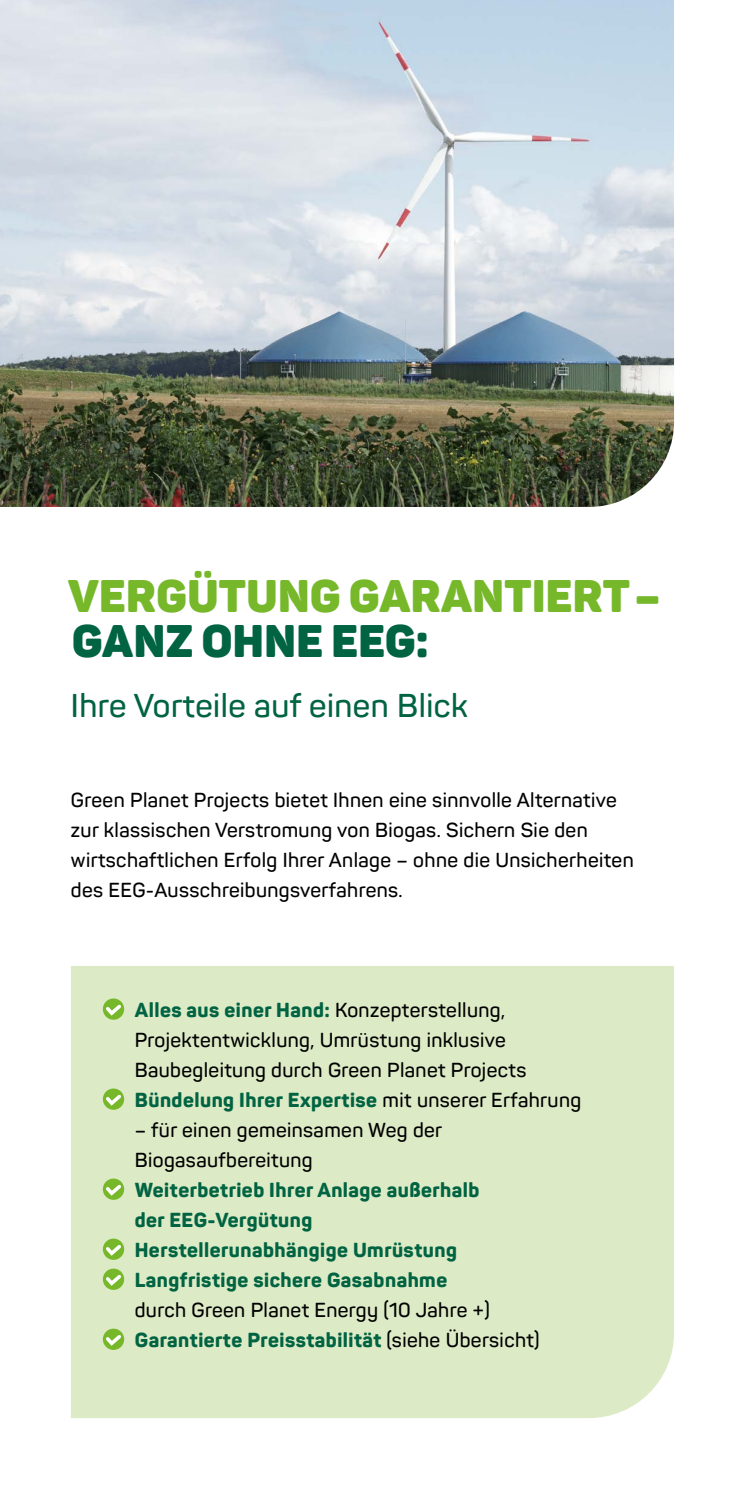
<style>
.page{position:relative;width:745px;height:1489px;background:#fff}
.page>*{position:absolute;margin:0;border:0;box-sizing:border-box;transform-origin:0 0}
.t1{font:900 45px "Panton";letter-spacing:.01em;color:#76b82a}
.t2{font:900 45px "Panton";letter-spacing:.01em;color:#006341}
.t3{font:600 32.5px "Panton";letter-spacing:.015em;color:#006341}
.t4{font:600 20px/30px "Panton";letter-spacing:.02em;color:#000}
.t5{font:800 20px/30px "Panton";letter-spacing:.025em;color:#006341}
.s1{font-weight:800;color:#006341}
</style>
<div class="page">
<img style="left:0;top:0;width:673px;height:507px">
<div style="left:71px;top:966px;width:602px;height:451px;background:#dceac5"></div>
<svg style="left:103px;top:998px;width:21px;height:21px"></svg>
<svg style="left:103px;top:1001px;width:21px;height:17px"></svg>
<svg style="left:103px;top:1088px;width:21px;height:21px"></svg>
<svg style="left:103px;top:1091px;width:21px;height:17px"></svg>
<svg style="left:103px;top:1178px;width:21px;height:21px"></svg>
<svg style="left:103px;top:1181px;width:21px;height:17px"></svg>
<svg style="left:103px;top:1238px;width:21px;height:21px"></svg>
<svg style="left:103px;top:1241px;width:21px;height:17px"></svg>
<svg style="left:103px;top:1268px;width:21px;height:21px"></svg>
<svg style="left:103px;top:1271px;width:21px;height:17px"></svg>
<svg style="left:103px;top:1328px;width:21px;height:21px"></svg>
<svg style="left:103px;top:1331px;width:21px;height:17px"></svg>
<h1 class="t1" style="left:68px;top:567px;width:593px">VERGÜTUNG GARANTIERT–</h1>
<h1 class="t2" style="left:72px;top:612px;width:358px">GANZ OHNE EEG:</h1>
<h2 class="t3" style="left:71px;top:685px;width:398px">Ihre Vorteile auf einen Blick</h2>
<p class="t4" style="left:71px;top:785px;width:564px">Green Planet Projects bietet Ihnen eine sinnvolle Alternative zur klassischen Verstromung von Biogas. Sichern Sie den wirtschaftlichen Erfolg Ihrer Anlage – ohne die Unsicherheiten des EEG-Ausschreibungsverfahrens.</p>
<p class="t4" style="left:135px;top:995px;width:447px"><span class="s1">Alles aus einer Hand:</span> Konzepterstellung, Projektentwicklung, Umrüstung inklusive Baubegleitung durch Green Planet Projects <span class="s1">Bündelung Ihrer Expertise</span> mit unserer Erfahrung</p>
<p class="t4" style="left:135px;top:1115px;width:309px">– für einen gemeinsamen Weg der<br>Biogasaufbereitung</p>
<p class="t5" style="left:135px;top:1174px;width:346px">Weiterbetrieb Ihrer Anlage außerhalb der EEG-Vergütung<br>Herstellerunabhängige Umrüstung<br>Langfristige sichere Gasabnahme</p>
<p class="t4" style="left:135px;top:1295px;width:406px">durch Green Planet Energy (10 Jahre +)<br><span class="s1">Garantierte Preisstabilität</span> (siehe Übersicht)</p>
</div>
